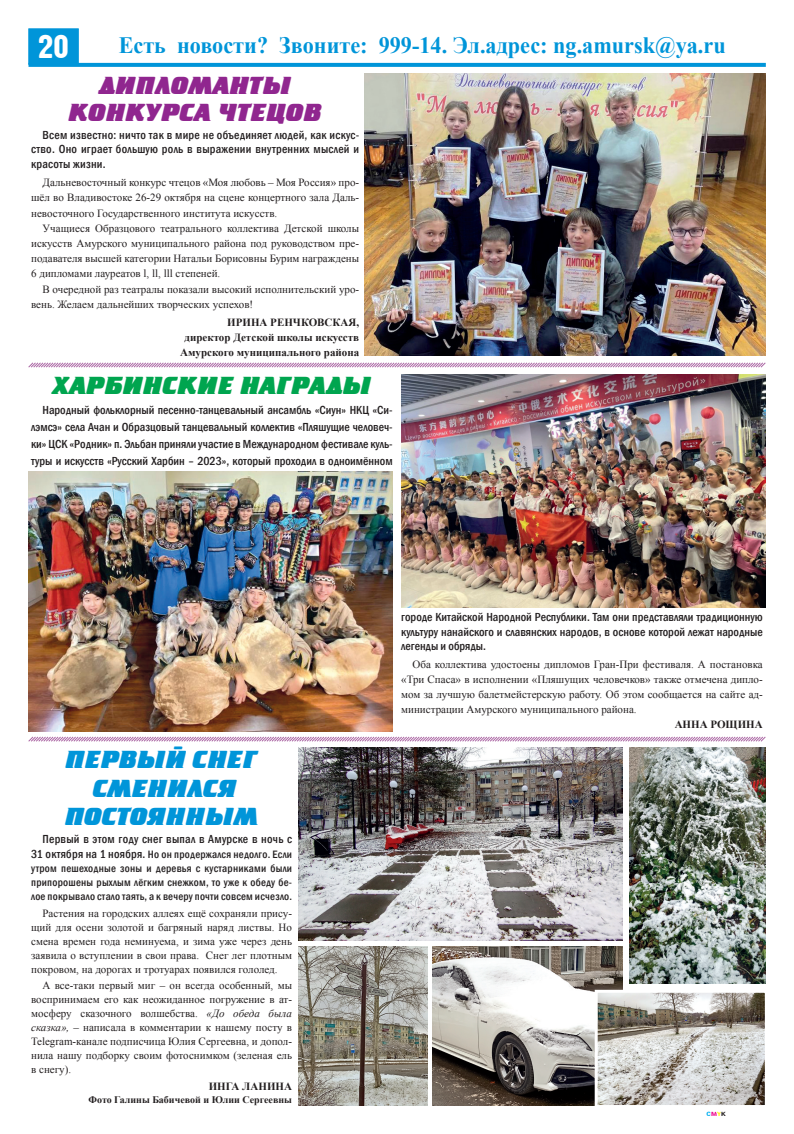
<style>
.page{position:relative;width:794px;height:1134px;background:#fff}
.page>*{position:absolute;margin:0;border:0;box-sizing:border-box;transform-origin:0 0}
.t1{font:33px "Hermes";color:#fff}
.заголовок_30_cricket{font:800 25px/28.3px "Cricket";color:#0095d9;text-align:center}
.заголовок_30_cricket-2{font:800 25px/27.7px "Cricket";color:#90268f;text-align:center}
.заголовок_30_cricket-3{font:800 25px "Cricket";color:#00a54f}
.Times_New_Roman{font:700 23.4px "Times New Roman";color:#0095d9;scale:.95 1}
.подводка{font:500 condensed 12px/17px "Franklin Gothic";letter-spacing:.005em;color:#231f20;text-align:justify}
.Times_New_Roman-2{font:11px/15.2px "Times New Roman";color:#231f20;text-align:justify}
.подводка-2{font:11px/14px "Times New Roman";color:#231f20;text-align:justify}
.подводка-3{font:500 condensed 11px/14px "Franklin Gothic";letter-spacing:.02em;color:#231f20;text-align:justify}
.Times_New_Roman-3{font:700 11px "Times New Roman";color:#231f20}
.Times_New_Roman-4{font:700 10px "Times New Roman";color:#231f20}
.t2{font:700 5.6px "Pragmatica";color:#00aeef;scale:1.07 1}
.s1{font-size:12px}
.s2{font-style:italic}
.s3{color:#ed028c}
.s4{color:#fff101}
.s5{color:#231f20}
</style>
<div class="page">
<div style="left:28px;top:28px;width:51px;height:37px;background:#0095d9;border:1px solid #0095d9"></div>
<svg style="left:29px;top:63px;width:737px;height:4px;fill:#0095d9"></svg>
<img style="left:365px;top:73px;width:400px;height:283px">
<svg style="left:28px;top:362px;width:738px;height:6px"></svg>
<img style="left:401px;top:374px;width:364px;height:233px">
<img style="left:28px;top:471px;width:365px;height:261px">
<svg style="left:28px;top:736px;width:738px;height:6px"></svg>
<img style="left:298px;top:947px;width:129px;height:159px">
<img style="left:298px;top:747px;width:324px;height:194px">
<img style="left:433px;top:947px;width:189px;height:159px">
<img style="left:629px;top:747px;width:137px;height:237px">
<img style="left:598px;top:994px;width:166px;height:110px">
<div style="left:594px;top:990px;width:174px;height:118px;border:3px solid #fff"></div>
<p class="t1" style="left:38px;top:29px;width:32px">20</p>
<p class="Times_New_Roman" style="left:119px;top:29px;width:640px">Есть новости? Звоните: 999-14. Эл.адрес: ng.amursk@ya.ru</p>
<p class="заголовок_30_cricket-2" style="left:69px;top:71px;width:255px">ДИПЛОМАНТЫ<br>КОНКУРСА ЧТЕЦОВ</p>
<p class="подводка" style="left:31px;top:127px;width:329px;line-height:14.6px;text-indent:11px">Всем известно: ничто так в мире не объединяет людей, как искус&shy;ство. Оно играет большую роль в выражении внутренних мыслей и красоты жизни.</p>
<p class="Times_New_Roman-2" style="left:31px;top:175px;width:329px;text-indent:11px">Дальневосточный конкурс чтецов «Моя любовь – Моя Россия» про&shy;шёл во Владивостоке 26-29 октября на сцене концертного зала Даль&shy;невосточного Государственного института искусств.</p>
<p class="Times_New_Roman-2" style="left:31px;top:220px;width:329px;text-indent:11px">Учащиеся Образцового театрального коллектива Детской школы искусств Амурского муниципального района под руководством пре&shy;подавателя высшей категории Натальи Борисовны Бурим награждены 6 дипломами лауреатов l, ll, lll степеней.</p>
<p class="Times_New_Roman-2" style="left:31px;top:281px;width:329px;text-indent:11px">В очередной раз театралы показали высокий исполнительский уро&shy;вень. Желаем дальнейших творческих успехов!</p>
<p class="Times_New_Roman-3" style="left:227px;top:315px;width:133px">ИРИНА РЕНЧКОВСКАЯ,</p>
<p class="Times_New_Roman-3" style="left:184px;top:330px;width:176px">директор Детской школы искусств</p>
<p class="Times_New_Roman-3" style="left:180px;top:345px;width:180px">Амурского муниципального района</p>
<p class="заголовок_30_cricket-3" style="left:52px;top:373px;width:320px">ХАРБИНСКИЕ НАГРАДЫ</p>
<p class="подводка" style="left:31px;top:402px;width:363px;text-indent:11px">Народный фольклорный песенно-танцевальный ансамбль «Сиун» НКЦ «Си&shy;лэмсэ» села Ачан и Образцовый танцевальный коллектив «Пляшущие человеч&shy;ки» ЦСК «Родник» п. Эльбан приняли участие в Международном фестивале куль&shy;туры и искусств «Русский Харбин – 2023», который проходил в одноимённом</p>
<p class="заголовок_30_cricket" style="left:66px;top:745px;width:194px">ПЕРВЫЙ СНЕГ</p>
<p class="заголовок_30_cricket" style="left:65px;top:774px;width:195px">СМЕНИЛСЯ<br>ПОСТОЯННЫМ</p>
<p class="подводка" style="left:43px;top:830px;width:251px">Первый в этом году снег выпал в Амурске в ночь с</p>
<p class="подводка-3" style="left:31px;top:847px;width:262px"><span class="s1">31 октября на 1 ноября.</span> Но он продержался недолго. Если утром пешеходные зоны и деревья с кустарниками были припорошены рыхлым лёгким снежком, то уже к обеду бе&shy;лое покрывало стало таять, а к вечеру почти совсем исчезло.</p>
<p class="подводка-2" style="left:31px;top:906px;width:262px;text-indent:11px">Растения на городских аллеях ещё сохраняли прису&shy;щий для осени золотой и багряный наряд листвы. Но смена времен года неминуема, и зима уже через день заявила о вступлении в свои права. Снег лег плотным покровом, на дорогах и тротуарах появился гололед.</p>
<p class="подводка-2" style="left:31px;top:978px;width:262px;text-indent:11px">А все-таки первый миг – он всегда особенный, мы воспринимаем его как неожиданное погружение в ат&shy;мосферу сказочного волшебства. <span class="s2">«До обеда была сказка»,</span> – написала в комментарии к нашему посту в Telegram-канале подписчица Юлия Сергеевна, и допол&shy;нила нашу подборку своим фотоснимком (зеленая ель в снегу).</p>
<p class="Times_New_Roman-3" style="left:209px;top:1079px;width:85px">ИНГА ЛАНИНА</p>
<p class="Times_New_Roman-4" style="left:89px;top:1092px;width:205px">Фото Галины Бабичевой и Юлии Сергеевны</p>
<p class="подводка" style="left:401px;top:610px;width:363px;line-height:14.5px">городе Китайской Народной Республики. Там они представляли традиционную культуру нанайского и славянских народов, в основе которой лежат народные легенды и обряды.</p>
<p class="Times_New_Roman-2" style="left:401px;top:657px;width:363px;text-indent:11px">Оба коллектива удостоены дипломов Гран-При фестиваля. А постановка «Три Спаса» в исполнении «Пляшущих человечков» также отмечена дипло&shy;мом за лучшую балетмейстерскую работу. Об этом сообщается на сайте ад&shy;министрации Амурского муниципального района.</p>
<p class="Times_New_Roman-3" style="left:674px;top:717px;width:90px">АННА РОЩИНА</p>
<p class="t2" style="left:706px;top:1111px;width:20px">C<span class="s3">M</span><span class="s4">Y</span><span class="s5">K</span></p>
</div>
